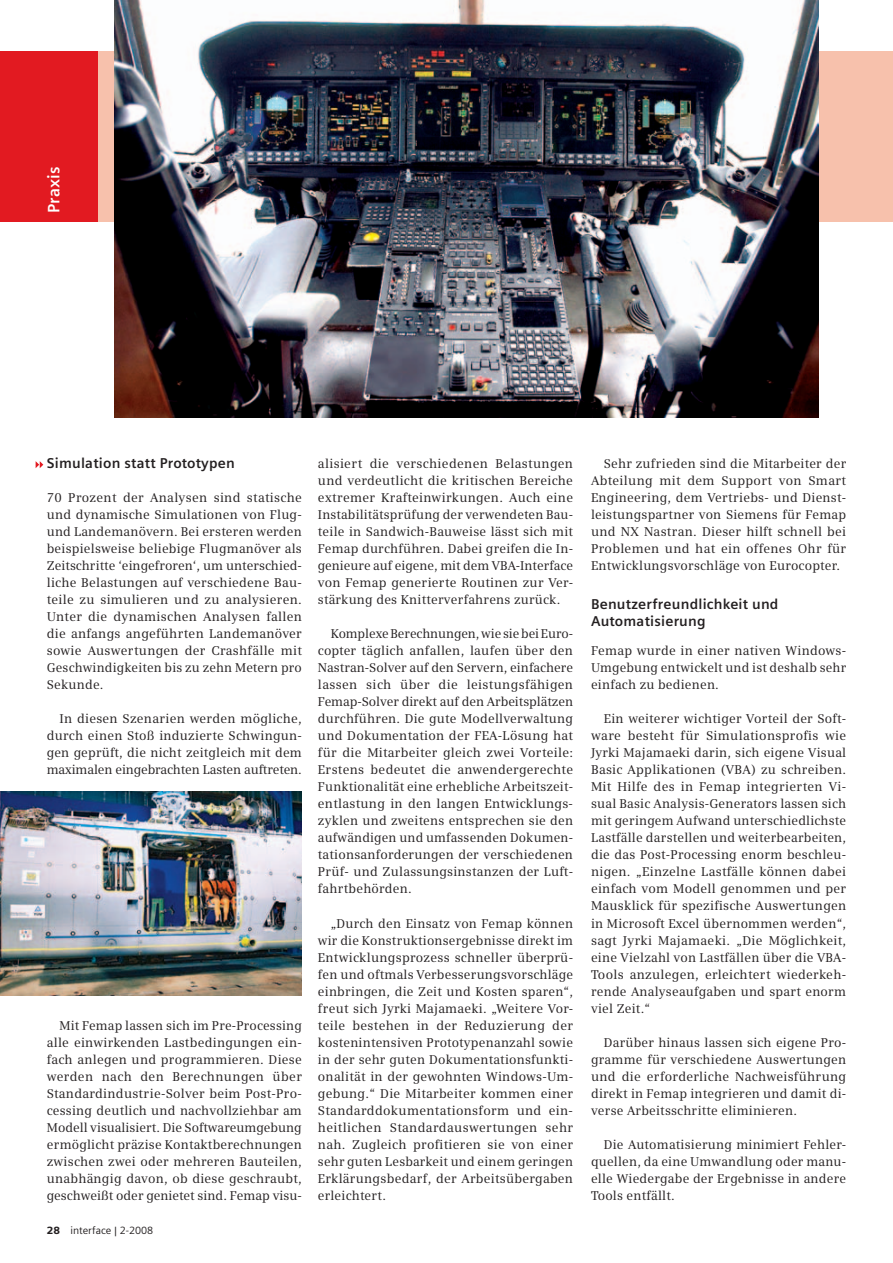
<style>
.page{position:relative;width:893px;height:1263px;background:#fff}
.page>*{position:absolute;margin:0;border:0;box-sizing:border-box;transform-origin:0 0}
.t1{font:700 16.5px "Siemens Sans";color:#fff}
.t2{font:700 14.25px/17px "Siemens Sans";letter-spacing:.015em;color:#231f20}
.t3{font:12.75px/17px "Siemens Serif";letter-spacing:.015em;color:#231f20;text-align:justify}
.t4{font:10.5px "Siemens Sans";color:#231f20}
.s1{font-weight:900}
</style>
<div class="page">
<div style="left:98px;top:51px;width:795px;height:170px;background:#f7c1ac"></div>
<div style="left:0;top:51px;width:98px;height:170px;background:#e21a21"></div>
<svg style="left:36px;top:461px;width:7px;height:7px"></svg>
<img style="left:115px;top:0;width:704px;height:417px">
<img style="left:0;top:791px;width:302px;height:204px">
<p class="t1" style="left:47px;top:213px;width:47px;rotate:-90deg">Praxis</p>
<p class="t2" style="left:47px;top:456px;width:190px">Simulation statt Prototypen</p>
<p class="t3" style="left:47px;top:490px;width:257px">70 Prozent der Analysen sind statische und dynamische Simulationen von Flug&shy;und Landemanövern. Bei ersteren werden beispielsweise beliebige Flugmanöver als Zeitschritte ‘eingefroren‘, um unterschied&shy;liche Belastungen auf verschiedene Bau&shy;teile zu simulieren und zu analysieren.<br>Unter die dynamischen Analysen fallen die anfangs angeführten Landemanöver sowie Auswertungen der Crashfälle mit Geschwindigkeiten bis zu zehn Metern pro Sekunde.</p>
<p class="t3" style="left:47px;top:712px;width:257px;text-indent:13px">In diesen Szenarien werden mögliche, durch einen Stoß induzierte Schwingun&shy;gen geprüft, die nicht zeitgleich mit dem maximalen eingebrachten Lasten auftreten.</p>
<p class="t3" style="left:47px;top:1018px;width:257px;text-indent:13px">Mit Femap lassen sich im Pre-Processing alle einwirkenden Lastbedingungen ein&shy;fach anlegen und programmieren. Diese werden nach den Berechnungen über Standardindustrie-Solver beim Post-Pro&shy;cessing deutlich und nachvollziehbar am Modell visualisiert. Die Softwareumgebung ermöglicht präzise Kontaktberechnungen zwischen zwei oder mehreren Bauteilen, unabhängig davon, ob diese geschraubt, geschweißt oder genietet sind. Femap visu-</p>
<p class="t4" style="left:47px;top:1226px;width:108px"><span class="s1">28</span> interface | 2-2008</p>
<p class="t3" style="left:318px;top:456px;width:257px">alisiert die verschiedenen Belastungen und verdeutlicht die kritischen Bereiche extremer Krafteinwirkungen. Auch eine Instabilitätsprüfung der verwendeten Bau&shy;teile in Sandwich-Bauweise lässt sich mit Femap durchführen. Dabei greifen die In&shy;genieure auf eigene, mit dem VBA-Interface von Femap generierte Routinen zur Ver&shy;stärkung des Knitterverfahrens zurück.</p>
<p class="t3" style="left:318px;top:627px;width:257px;text-indent:13px">Komplexe Berechnungen, wie sie bei Euro&shy;copter täglich anfallen, laufen über den Nastran-Solver auf den Servern, einfachere lassen sich über die leistungsfähigen Femap-Solver direkt auf den Arbeitsplätzen durchführen. Die gute Modellverwaltung und Dokumentation der FEA-Lösung hat für die Mitarbeiter gleich zwei Vorteile:<br>Erstens bedeutet die anwendergerechte Funktionalität eine erhebliche Arbeitszeit&shy;entlastung in den langen Entwicklungs&shy;zyklen und zweitens entsprechen sie den aufwändigen und umfassenden Dokumen&shy;tationsanforderungen der verschiedenen Prüf- und Zulassungsinstanzen der Luft&shy;fahrtbehörden.</p>
<p class="t3" style="left:318px;top:916px;width:257px;text-indent:13px">„Durch den Einsatz von Femap können wir die Konstruktionsergebnisse direkt im Entwicklungsprozess schneller überprü&shy;fen und oftmals Verbesserungsvorschläge einbringen, die Zeit und Kosten sparen“, freut sich Jyrki Majamaeki. „Weitere Vor&shy;teile bestehen in der Reduzierung der kostenintensiven Prototypenanzahl sowie in der sehr guten Dokumentationsfunkti&shy;onalität in der gewohnten Windows-Um&shy;gebung.“ Die Mitarbeiter kommen einer Standarddokumentationsform und ein&shy;heitlichen Standardauswertungen sehr nah. Zugleich profitieren sie von einer sehr guten Lesbarkeit und einem geringen Erklärungsbedarf, der Arbeitsübergaben erleichtert.</p>
<p class="t3" style="left:591px;top:456px;width:257px;text-indent:13px">Sehr zufrieden sind die Mitarbeiter der Abteilung mit dem Support von Smart Engineering, dem Vertriebs- und Dienst&shy;leistungspartner von Siemens für Femap und NX Nastran. Dieser hilft schnell bei Problemen und hat ein offenes Ohr für Entwicklungsvorschläge von Eurocopter.</p>
<p class="t2" style="left:591px;top:596px;width:189px">Benutzerfreundlichkeit und<br>Automatisierung</p>
<p class="t3" style="left:591px;top:644px;width:257px">Femap wurde in einer nativen Windows-Umgebung entwickelt und ist deshalb sehr einfach zu bedienen.</p>
<p class="t3" style="left:591px;top:712px;width:257px;text-indent:13px">Ein weiterer wichtiger Vorteil der Soft&shy;ware besteht für Simulationsprofis wie Jyrki Majamaeki darin, sich eigene Visual Basic Applikationen (VBA) zu schreiben.<br>Mit Hilfe des in Femap integrierten Vi&shy;sual Basic Analysis-Generators lassen sich mit geringem Aufwand unterschiedlichste Lastfälle darstellen und weiterbearbeiten, die das Post-Processing enorm beschleu&shy;nigen. „Einzelne Lastfälle können dabei einfach vom Modell genommen und per Mausklick für spezifische Auswertungen in Microsoft Excel übernommen werden“, sagt Jyrki Majamaeki. „Die Möglichkeit, eine Vielzahl von Lastfällen über die VBA-Tools anzulegen, erleichtert wiederkeh&shy;rende Analyseaufgaben und spart enorm viel Zeit.“</p>
<p class="t3" style="left:591px;top:1035px;width:257px;text-indent:13px">Darüber hinaus lassen sich eigene Pro&shy;gramme für verschiedene Auswertungen und die erforderliche Nachweisführung direkt in Femap integrieren und damit di&shy;verse Arbeitsschritte eliminieren.</p>
<p class="t3" style="left:591px;top:1137px;width:257px;text-indent:13px">Die Automatisierung minimiert Fehler&shy;quellen, da eine Umwandlung oder manu&shy;elle Wiedergabe der Ergebnisse in andere Tools entfällt.</p>
</div>
